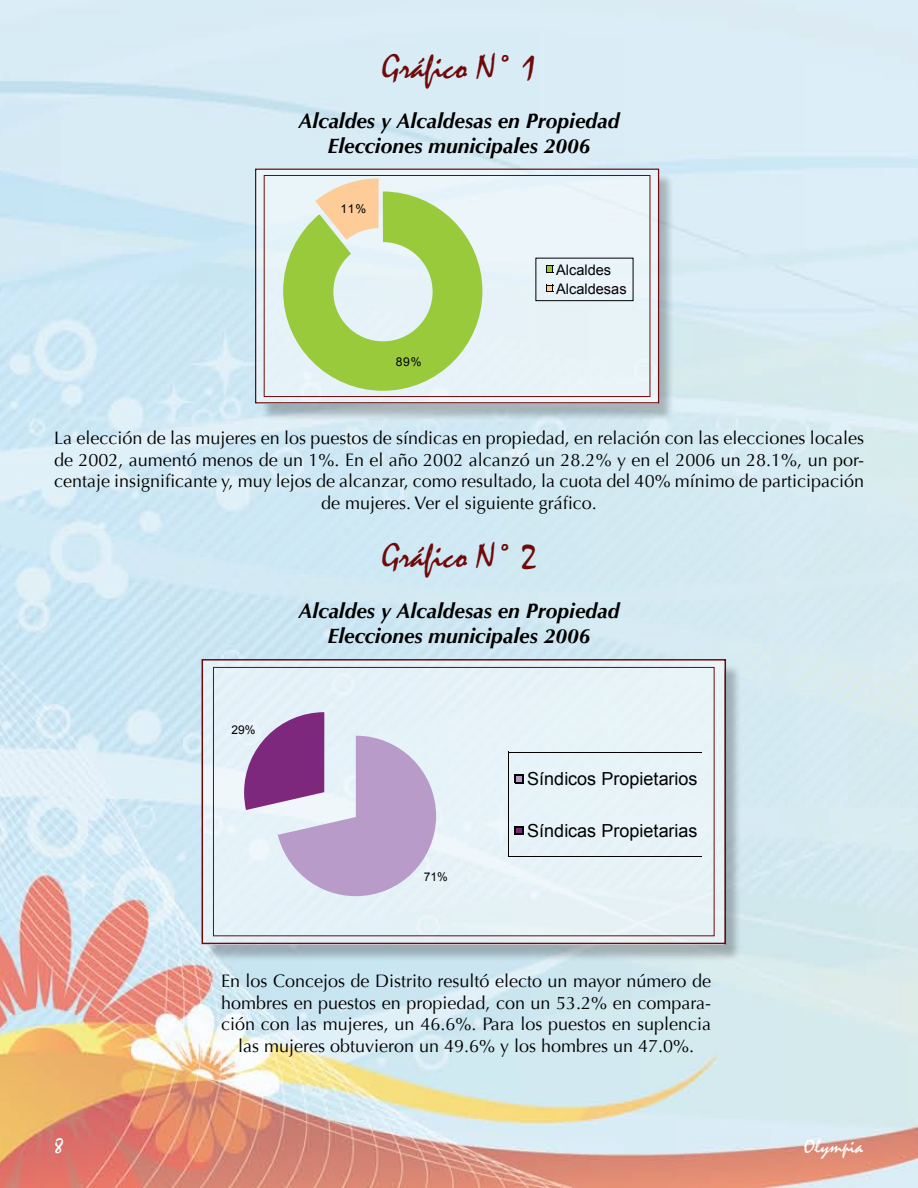
<style>
.page{position:relative;width:918px;height:1188px;background:#fff}
.page>*{position:absolute;margin:0;border:0;box-sizing:border-box;transform-origin:0 0}
.t1{font:36px "Mistral";color:#70090a}
.t2{font:italic 700 21px/25.2px "Optima";color:#000;text-align:center}
.t3{font:21px "Mistral";color:#fff}
.t4{font:18px/21.6px "Optima";color:#000;text-align:center}
.t5{font:18px "Arial";color:#010101}
.t6{font:14.55px/18.9px "Arial";color:#010101}
.t7{font:12.15px "Arial";color:#010101}
.t8{font:12px "Arial";color:#010101}
</style>
<div class="page">
<img style="left:0;top:0;width:918px;height:1188px">
<div style="left:260px;top:172px;width:417px;height:252px;background:#000;opacity:.5"></div>
<div style="left:257px;top:169px;width:400px;height:235px;background:#e8f4f9"></div>
<svg style="left:546px;top:265px;width:8px;height:8px"></svg>
<svg style="left:546px;top:285px;width:8px;height:7px"></svg>
<svg style="left:283px;top:178px;width:199px;height:213px"></svg>
<div style="left:536px;top:258px;width:97px;height:43px;border:1px solid #010101"></div>
<div style="left:255px;top:169px;width:404px;height:234px;border:1px solid #70090a"></div>
<div style="left:264px;top:175px;width:386px;height:222px;border:1px solid #70090a"></div>
<div style="left:205px;top:663px;width:539px;height:302px;background:#000;opacity:.5"></div>
<div style="left:202px;top:660px;width:522px;height:285px;background:#e6f3f8"></div>
<div style="left:202px;top:659px;width:524px;height:285px;border:2px solid #70090a"></div>
<div style="left:213px;top:667px;width:501px;height:269px;border:1px solid #70090a"></div>
<hr style="left:508px;top:752px;width:193px;height:1px;background:#010101">
<hr style="left:508px;top:857px;width:193px;height:1px;background:#010101">
<hr style="left:508px;top:752px;width:1px;height:105px;background:#010101">
<svg style="left:515px;top:774px;width:9px;height:9px"></svg>
<svg style="left:515px;top:826px;width:9px;height:9px"></svg>
<svg style="left:244px;top:712px;width:192px;height:184px"></svg>
<h1 class="t1" style="left:382px;top:46px;width:156px">Gráfico N° 1</h1>
<p class="t2" style="left:299px;top:108px;width:322px">Alcaldes y Alcaldesas en Propiedad<br>Elecciones municipales 2006</p>
<p class="t7" style="left:341px;top:202px;width:27px">11%</p>
<p class="t7" style="left:396px;top:355px;width:27px">89%</p>
<p class="t6" style="left:556px;top:260px;width:72px">Alcaldes<br>Alcaldesas</p>
<p class="t4" style="left:54px;top:427px;width:812px">La elección de las mujeres en los puestos de síndicas en propiedad, en relación con las elecciones locales de 2002, aumentó menos de un 1%. En el año 2002 alcanzó un 28.2% y en el 2006 un 28.1%, un por&shy;centaje insignificante y, muy lejos de alcanzar, como resultado, la cuota del 40% mínimo de participación de mujeres. Ver el siguiente gráfico.</p>
<p class="t8" style="left:231px;top:723px;width:26px">29%</p>
<h1 class="t1" style="left:382px;top:536px;width:156px">Gráfico N° 2</h1>
<p class="t2" style="left:299px;top:598px;width:322px">Alcaldes y Alcaldesas en Propiedad<br>Elecciones municipales 2006</p>
<p class="t8" style="left:424px;top:870px;width:26px">71%</p>
<p class="t5" style="left:527px;top:769px;width:172px">Síndicos Propietarios</p>
<p class="t5" style="left:527px;top:821px;width:172px">Síndicas Propietarias</p>
<p class="t4" style="left:221px;top:970px;width:492px">En los Concejos de Distrito resultó electo un mayor número de hombres en puestos en propiedad, con un 53.2% en compara&shy;ción con las mujeres, un 46.6%. Para los puestos en suplencia las mujeres obtuvieron un 49.6% y los hombres un 47.0%.</p>
<p class="t3" style="left:54px;top:1135px;width:11px">8</p>
<p class="t3" style="left:804px;top:1135px;width:61px">Olympia</p>
</div>
